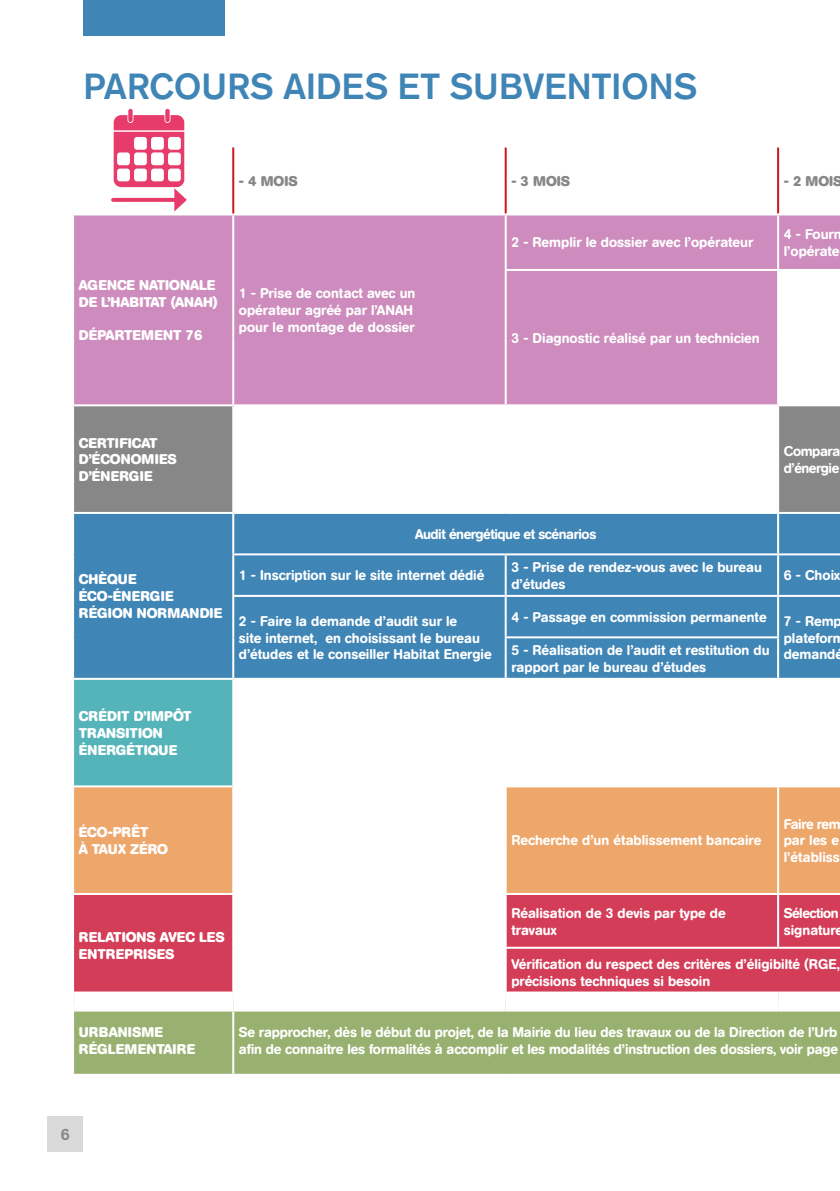
<style>
.page{position:relative;width:840px;height:1191px;background:#fff}
.page>*{position:absolute;margin:0;border:0;box-sizing:border-box;transform-origin:0 0}
.t1{font:500 36px "Akzidenz Grotesk Std";letter-spacing:-.01em;color:#3f85b6}
.t2{font:500 16px "AG Book Rounded BQ";color:#878787}
.t3{font:500 14px/16.8px "AG Book Rounded BQ";color:#fff}
.t4{font:700 14px/16.8px "AG Book Rounded BQ";color:#fff}
.t5{font:500 14px/16.8px "AG Book Rounded BQ";letter-spacing:-.03em;color:#fff}
.t6{font:700 14px/16.8px "AG Book Rounded BQ";letter-spacing:.02em;color:#fff}
.t7{font:700 14px "AG Book Rounded BQ";color:#878787}
.t8{font:500 14px/16.8px "AG Book Rounded BQ";letter-spacing:-.02em;color:#fff}
</style>
<div class="page">
<div style="left:47px;top:1116px;width:36px;height:35px;background:#dadada"></div>
<div style="left:73px;top:214px;width:160px;height:191px;background:#cd8cbd"></div>
<svg style="left:234px;top:215px;width:605px;height:189px;fill:#cd8cbd"></svg>
<div style="left:73px;top:405px;width:160px;height:108px;background:#878787"></div>
<div style="left:777px;top:405px;width:62px;height:108px;background:#878787"></div>
<div style="left:74px;top:514px;width:765px;height:164px;background:#3f85b6"></div>
<div style="left:73px;top:679px;width:160px;height:107px;background:#55b4b9"></div>
<svg style="left:74px;top:787px;width:765px;height:106px;fill:#eea76b"></svg>
<svg style="left:74px;top:895px;width:765px;height:96px;fill:#d43d58"></svg>
<div style="left:73px;top:1001px;width:160px;height:73px;background:#99b170"></div>
<div style="left:233px;top:1001px;width:606px;height:73px;background:#99b170"></div>
<hr style="left:72px;top:213px;width:161px;height:2px;background:#fff">
<hr style="left:72px;top:215px;width:2px;height:55px;background:#fff">
<hr style="left:72px;top:270px;width:2px;height:68px;background:#fff">
<hr style="left:72px;top:338px;width:2px;height:66px;background:#fff">
<hr style="left:72px;top:404px;width:161px;height:2px;background:#fff">
<hr style="left:72px;top:406px;width:2px;height:106px;background:#fff">
<hr style="left:232px;top:406px;width:2px;height:106px;background:#fff">
<hr style="left:72px;top:512px;width:161px;height:2px;background:#fff">
<hr style="left:232px;top:514px;width:2px;height:39px;background:#fff">
<hr style="left:776px;top:514px;width:2px;height:39px;background:#fff">
<hr style="left:72px;top:678px;width:161px;height:2px;background:#fff">
<hr style="left:72px;top:680px;width:2px;height:105px;background:#fff">
<hr style="left:232px;top:680px;width:2px;height:105px;background:#fff">
<hr style="left:72px;top:785px;width:162px;height:2px;background:#fff">
<hr style="left:232px;top:787px;width:2px;height:106px;background:#fff">
<hr style="left:232px;top:895px;width:2px;height:52px;background:#fff">
<hr style="left:232px;top:947px;width:2px;height:44px;background:#fff">
<hr style="left:72px;top:1001px;width:2px;height:72px;background:#fff">
<hr style="left:72px;top:1073px;width:161px;height:2px;background:#fff">
<hr style="left:777px;top:404px;width:62px;height:2px;background:#fff">
<hr style="left:776px;top:406px;width:2px;height:106px;background:#fff">
<hr style="left:777px;top:512px;width:62px;height:2px;background:#fff">
<hr style="left:232px;top:147px;width:2px;height:66px;background:#cd171a">
<hr style="left:504px;top:147px;width:2px;height:66px;background:#cd171a">
<hr style="left:776px;top:147px;width:2px;height:66px;background:#cd171a">
<hr style="left:504px;top:787px;width:2px;height:106px;background:#fff">
<hr style="left:776px;top:787px;width:2px;height:106px;background:#fff">
<hr style="left:504px;top:895px;width:2px;height:51px;background:#fff">
<hr style="left:776px;top:895px;width:2px;height:51px;background:#fff">
<hr style="left:504px;top:946px;width:273px;height:2px;background:#fff">
<hr style="left:504px;top:948px;width:2px;height:43px;background:#fff">
<hr style="left:777px;top:946px;width:62px;height:2px;background:#fff">
<hr style="left:232px;top:1011px;width:2px;height:62px;background:#fff">
<hr style="left:233px;top:1073px;width:272px;height:2px;background:#fff">
<hr style="left:505px;top:1073px;width:272px;height:2px;background:#fff">
<hr style="left:777px;top:1073px;width:62px;height:2px;background:#fff">
<div style="left:74px;top:991px;width:159px;height:20px;background:#fff"></div>
<div style="left:233px;top:991px;width:272px;height:20px;background:#fff"></div>
<div style="left:505px;top:991px;width:272px;height:20px;background:#fff"></div>
<div style="left:777px;top:991px;width:62px;height:20px;background:#fff"></div>
<hr style="left:232px;top:215px;width:2px;height:55px;background:#fff">
<hr style="left:232px;top:270px;width:2px;height:68px;background:#fff">
<hr style="left:232px;top:338px;width:2px;height:66px;background:#fff">
<hr style="left:504px;top:215px;width:2px;height:54px;background:#fff">
<hr style="left:776px;top:215px;width:2px;height:54px;background:#fff">
<hr style="left:504px;top:269px;width:273px;height:2px;background:#fff">
<hr style="left:504px;top:271px;width:2px;height:67px;background:#fff">
<hr style="left:777px;top:269px;width:62px;height:2px;background:#fff">
<hr style="left:776px;top:271px;width:2px;height:67px;background:#fff">
<hr style="left:504px;top:338px;width:2px;height:66px;background:#fff">
<hr style="left:776px;top:338px;width:2px;height:66px;background:#fff">
<hr style="left:232px;top:553px;width:273px;height:2px;background:#fff">
<hr style="left:232px;top:555px;width:2px;height:40px;background:#fff">
<hr style="left:505px;top:553px;width:272px;height:2px;background:#fff">
<hr style="left:504px;top:555px;width:2px;height:40px;background:#fff">
<hr style="left:777px;top:553px;width:62px;height:2px;background:#fff">
<hr style="left:776px;top:555px;width:2px;height:40px;background:#fff">
<hr style="left:232px;top:595px;width:273px;height:2px;background:#fff">
<hr style="left:232px;top:597px;width:2px;height:40px;background:#fff">
<hr style="left:232px;top:637px;width:2px;height:41px;background:#fff">
<hr style="left:505px;top:595px;width:272px;height:2px;background:#fff">
<hr style="left:504px;top:597px;width:2px;height:39px;background:#fff">
<hr style="left:777px;top:595px;width:62px;height:2px;background:#fff">
<hr style="left:776px;top:597px;width:2px;height:39px;background:#fff">
<hr style="left:504px;top:636px;width:274px;height:2px;background:#fff">
<hr style="left:504px;top:638px;width:2px;height:40px;background:#fff">
<hr style="left:776px;top:638px;width:2px;height:40px;background:#fff">
<div style="left:83px;top:0;width:141px;height:35px;background:#3f85b6"></div>
<svg style="left:114px;top:109px;width:73px;height:102px"></svg>
<h1 class="t1" style="left:83px;top:64px;width:615px">PARCOURS AIDES ET SUBVENTIONS</h1>
<p class="t7" style="left:239px;top:173px;width:60px">- 4 MOIS</p>
<p class="t7" style="left:511px;top:173px;width:60px">- 3 MOIS</p>
<p class="t7" style="left:783px;top:173px;width:60px">- 2 MOIS</p>
<p class="t4" style="left:79px;top:277px;width:140px">AGENCE NATIONALE<br>DE L’HABITAT (ANAH)</p>
<p class="t4" style="left:79px;top:327px;width:125px">DÉPARTEMENT 76</p>
<p class="t3" style="left:239px;top:285px;width:178px">1 - Prise de contact avec un opérateur agréé par l’ANAH pour le montage de dossier</p>
<p class="t3" style="left:511px;top:234px;width:243px">2 - Remplir le dossier avec l’opérateur</p>
<p class="t3" style="left:783px;top:226px;width:59px">4 - Fourn l’opérate</p>
<p class="t3" style="left:511px;top:330px;width:250px">3 - Diagnostic réalisé par un technicien</p>
<p class="t4" style="left:79px;top:434px;width:100px">CERTIFICAT<br>D’ÉCONOMIES<br>D’ÉNERGIE</p>
<p class="t5" style="left:783px;top:443px;width:58px">Compara d’énergie</p>
<p class="t4" style="left:79px;top:571px;width:145px">CHÈQUE<br>ÉCO-ÉNERGIE<br>RÉGION NORMANDIE</p>
<p class="t4" style="left:79px;top:708px;width:114px">CRÉDIT D’IMPÔT<br>TRANSITION<br>ÉNERGÉTIQUE</p>
<p class="t5" style="left:415px;top:525px;width:183px">Audit énergétique et scénarios</p>
<p class="t3" style="left:239px;top:567px;width:247px">1 - Inscription sur le site internet dédié</p>
<p class="t3" style="left:511px;top:559px;width:252px">3 - Prise de rendez-vous avec le bureau d’études</p>
<p class="t3" style="left:783px;top:567px;width:58px">6 - Choix</p>
<p class="t3" style="left:239px;top:612px;width:254px">2 - Faire la demande d’audit sur le<br>site internet, en choisissant le bureau d’études et le conseiller Habitat Energie</p>
<p class="t3" style="left:511px;top:606px;width:335px;line-height:20.8px;text-align:right">4 - Passage en commission permanente 7 - Remp plateform</p>
<p class="t3" style="left:511px;top:641px;width:259px">5 - Réalisation de l’audit et restitution du rapport par le bureau d’études</p>
<p class="t3" style="left:783px;top:646px;width:61px">demandé</p>
<p class="t4" style="left:79px;top:824px;width:91px">ÉCO-PRÊT<br>À TAUX ZÉRO</p>
<p class="t3" style="left:511px;top:832px;width:251px">Recherche d’un établissement bancaire</p>
<p class="t3" style="left:783px;top:815px;width:58px">Faire rem par les e l’établiss</p>
<p class="t4" style="left:79px;top:929px;width:147px">RELATIONS AVEC LES<br>ENTREPRISES</p>
<p class="t3" style="left:511px;top:904px;width:216px">Réalisation de 3 devis par type de travaux</p>
<p class="t8" style="left:783px;top:904px;width:61px">Sélection signature</p>
<p class="t3" style="left:511px;top:956px;width:330px">Vérification du respect des critères d’éligibilté (RGE, précisions techniques si besoin</p>
<p class="t6" style="left:79px;top:1024px;width:118px">URBANISME<br>RÉGLEMENTAIRE</p>
<p class="t3" style="left:239px;top:1024px;width:600px">Se rapprocher, dès le début du projet, de la Mairie du lieu des travaux ou de la Direction de l’Urb afin de connaitre les formalités à accomplir et les modalités d’instruction des dossiers, voir page</p>
<p class="t2" style="left:61px;top:1125px;width:10px">6</p>
</div>
